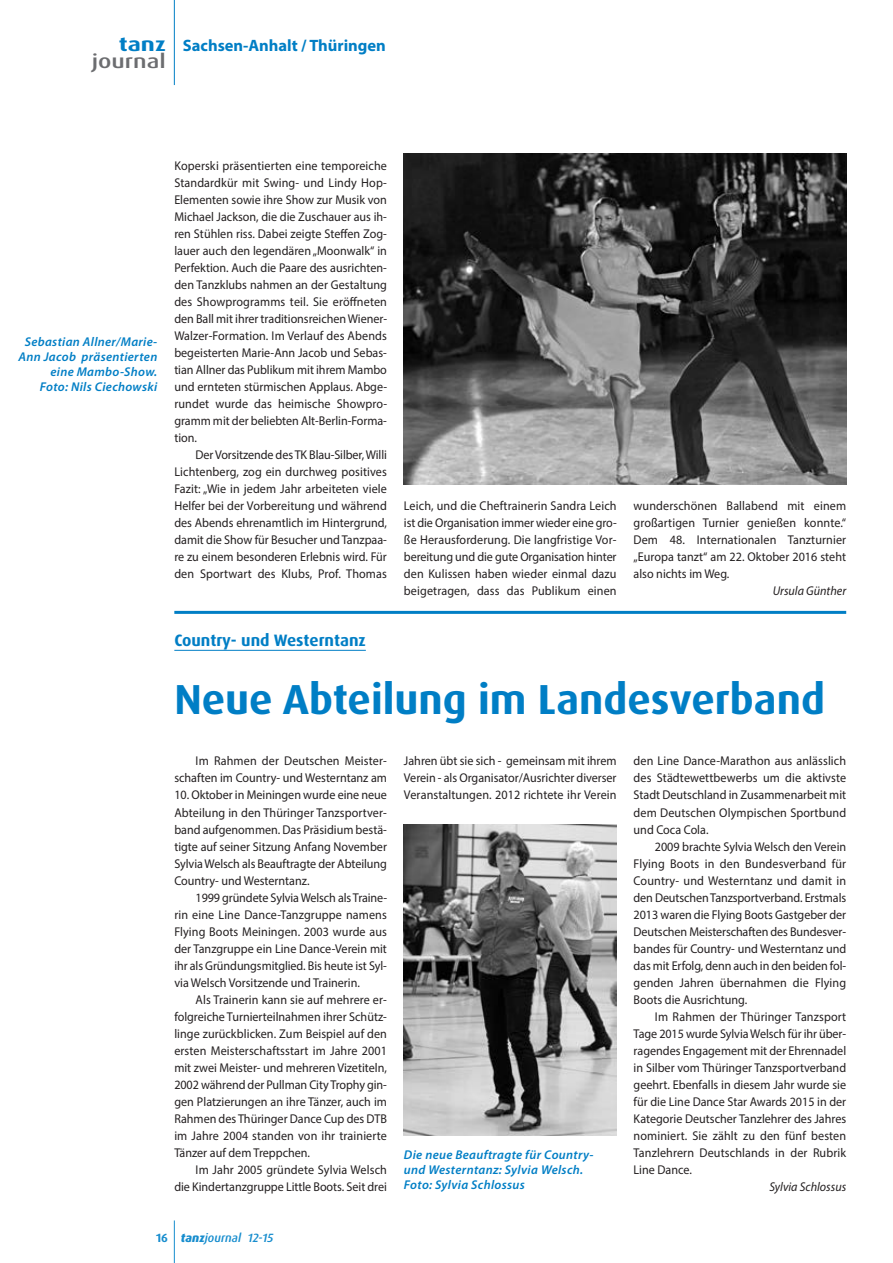
<style>
.page{position:relative;width:893px;height:1263px;background:#fff}
.page>*{position:absolute;margin:0;border:0;box-sizing:border-box;transform-origin:0 0}
.t1{font:700 42px "Dax OT";color:#007ec5}
.t2{font:500 19.5px "Dax OT";color:#6c6d70;scale:1.25 1}
.t3{font:700 19.5px "Dax OT";color:#007ec5;scale:1.25 1}
.t4{font:700 16.5px "Myriad Pro";color:#007ec5}
.t5{font:700 16.5px "Dax OT";color:#007ec5}
.t6{font:12.75px/17px "Myriad Pro";letter-spacing:.005em;color:#231f20;text-align:justify;scale:.95 1}
.t7{font:italic 600 12.75px/14.9px "Myriad Pro";letter-spacing:.025em;color:#007ec5;text-align:right}
.t8{font:italic 12.75px "Myriad Pro";color:#231f20;scale:.95 1}
.t9{font:italic 500 12px "Dax OT";color:#178dce}
.s1{font-weight:700;font-style:normal}
.s2{font-weight:800}
</style>
<div class="page">
<hr style="left:174px;top:1220px;width:1px;height:43px;background:#178dce">
<hr style="left:174px;top:0;width:1px;height:85px;background:#007ec5">
<hr style="left:174px;top:650px;width:192px;height:1px;background:#007ec5">
<img style="left:404px;top:825px;width:213px;height:310px">
<hr style="left:174px;top:611px;width:672px;height:3px;background:#007ec5">
<img style="left:404px;top:153px;width:442px;height:332px">
<h2 class="t3" style="left:119px;top:36px;width:39px">tanz</h2>
<h2 class="t2" style="left:92px;top:49px;width:61px">journal</h2>
<p class="t4" style="left:183px;top:39px;width:205px">Sachsen-Anhalt / Thüringen</p>
<p class="t7" style="left:18px;top:336px;width:140px">Sebastian Allner/Marie-<br>Ann Jacob präsentierten eine Mambo-Show.<br>Foto: Nils Ciechowski</p>
<p class="t6" style="left:174px;top:158px;width:226px">Koperski präsentierten eine temporeiche Standardkür mit Swing- und Lindy Hop-Elementen sowie ihre Show zur Musik von Michael Jackson, die die Zuschauer aus ih&shy;ren Stühlen riss. Dabei zeigte Steffen Zog&shy;lauer auch den legendären „Moonwalk“ in Perfektion. Auch die Paare des ausrichten&shy;den Tanzklubs nahmen an der Gestaltung des Showprogramms teil. Sie eröffneten den Ball mit ihrer traditionsreichen Wiener-Walzer-Formation. Im Verlauf des Abends begeisterten Marie-Ann Jacob und Sebas&shy;tian Allner das Publikum mit ihrem Mambo und ernteten stürmischen Applaus. Abge&shy;rundet wurde das heimische Showpro&shy;gramm mit der beliebten Alt-Berlin-Forma&shy;tion.</p>
<p class="t6" style="left:174px;top:448px;width:225px;text-indent:21px">Der Vorsitzende des TK Blau-Silber, Willi Lichtenberg, zog ein durchweg positives Fazit: „Wie in jedem Jahr arbeiteten viele Helfer bei der Vorbereitung und während des Abends ehrenamtlich im Hintergrund, damit die Show für Besucher und Tanzpaa&shy;re zu einem besonderen Erlebnis wird. Für den Sportwart des Klubs, Prof. Thomas</p>
<p class="t6" style="left:404px;top:499px;width:225px">Leich, und die Cheftrainerin Sandra Leich ist die Organisation immer wieder eine gro&shy;ße Herausforderung. Die langfristige Vor&shy;bereitung und die gute Organisation hinter den Kulissen haben wieder einmal dazu beigetragen, dass das Publikum einen</p>
<p class="t6" style="left:634px;top:499px;width:225px">wunderschönen Ballabend mit einem großartigen Turnier genießen konnte.“ Dem 48. Internationalen Tanzturnier „Europa tanzt“ am 22. Oktober 2016 steht also nichts im Weg.</p>
<p class="t8" style="left:773px;top:586px;width:79px">Ursula Günther</p>
<p class="t5" style="left:174px;top:633px;width:193px">Country- und Westerntanz</p>
<h1 class="t1" style="left:174px;top:681px;width:652px">Neue Abteilung im Landesverband</h1>
<p class="t6" style="left:174px;top:754px;width:225px;text-align:right">Im Rahmen der Deutschen Meister&shy;schaften im Country- und Westerntanz am</p>
<p class="t6" style="left:174px;top:788px;width:225px">10. Oktober in Meiningen wurde eine neue Abteilung in den Thüringer Tanzsportver&shy;band aufgenommen. Das Präsidium bestä&shy;tigte auf seiner Sitzung Anfang November Sylvia Welsch als Beauftragte der Abteilung Country- und Westerntanz.</p>
<p class="t6" style="left:174px;top:890px;width:226px;text-indent:21px">1999 gründete Sylvia Welsch als Traine&shy;rin eine Line Dance-Tanzgruppe namens Flying Boots Meiningen. 2003 wurde aus der Tanzgruppe ein Line Dance-Verein mit ihr als Gründungsmitglied. Bis heute ist Syl&shy;via Welsch Vorsitzende und Trainerin.</p>
<p class="t6" style="left:174px;top:992px;width:225px;text-indent:21px">Als Trainerin kann sie auf mehrere er&shy;folgreiche Turnierteilnahmen ihrer Schütz&shy;linge zurückblicken. Zum Beispiel auf den ersten Meisterschaftsstart im Jahre 2001 mit zwei Meister- und mehreren Vizetiteln, 2002 während der Pullman City Trophy gin&shy;gen Platzierungen an ihre Tänzer, auch im Rahmen des Thüringer Dance Cup des DTB im Jahre 2004 standen von ihr trainierte Tänzer auf dem Treppchen.</p>
<p class="t6" style="left:174px;top:1162px;width:225px;text-align:right">Im Jahr 2005 gründete Sylvia Welsch<br>die Kindertanzgruppe Little Boots. Seit drei</p>
<p class="t6" style="left:404px;top:754px;width:225px">Jahren übt sie sich - gemeinsam mit ihrem Verein - als Organisator/Ausrichter diverser Veranstaltungen. 2012 richtete ihr Verein</p>
<p class="t7" style="left:404px;top:1149px;width:191px;text-align:left">Die neue Beauftragte für Country&shy;und Westerntanz: Sylvia Welsch.<br>Foto: Sylvia Schlossus</p>
<p class="t6" style="left:634px;top:754px;width:225px">den Line Dance-Marathon aus anlässlich des Städtewettbewerbs um die aktivste Stadt Deutschland in Zusammenarbeit mit dem Deutschen Olympischen Sportbund und Coca Cola.</p>
<p class="t6" style="left:634px;top:839px;width:225px;text-indent:21px">2009 brachte Sylvia Welsch den Verein Flying Boots in den Bundesverband für Country- und Westerntanz und damit in den Deutschen Tanzsportverband. Erstmals 2013 waren die Flying Boots Gastgeber der Deutschen Meisterschaften des Bundesver&shy;bandes für Country- und Westerntanz und das mit Erfolg, denn auch in den beiden fol&shy;genden Jahren übernahmen die Flying Boots die Ausrichtung.</p>
<p class="t6" style="left:634px;top:1009px;width:225px;text-indent:21px">Im Rahmen der Thüringer Tanzsport Tage 2015 wurde Sylvia Welsch für ihr über&shy;ragendes Engagement mit der Ehrennadel in Silber vom Thüringer Tanzsportverband geehrt. Ebenfalls in diesem Jahr wurde sie für die Line Dance Star Awards 2015 in der Kategorie Deutscher Tanzlehrer des Jahres nominiert. Sie zählt zu den fünf besten Tanzlehrern Deutschlands in der Rubrik Line Dance.</p>
<p class="t8" style="left:769px;top:1181px;width:82px">Sylvia Schlossus</p>
<p class="t9" style="left:156px;top:1230px;width:119px"><span class="s1">16</span> <span class="s2">tanz</span>journal 12-15</p>
</div>
